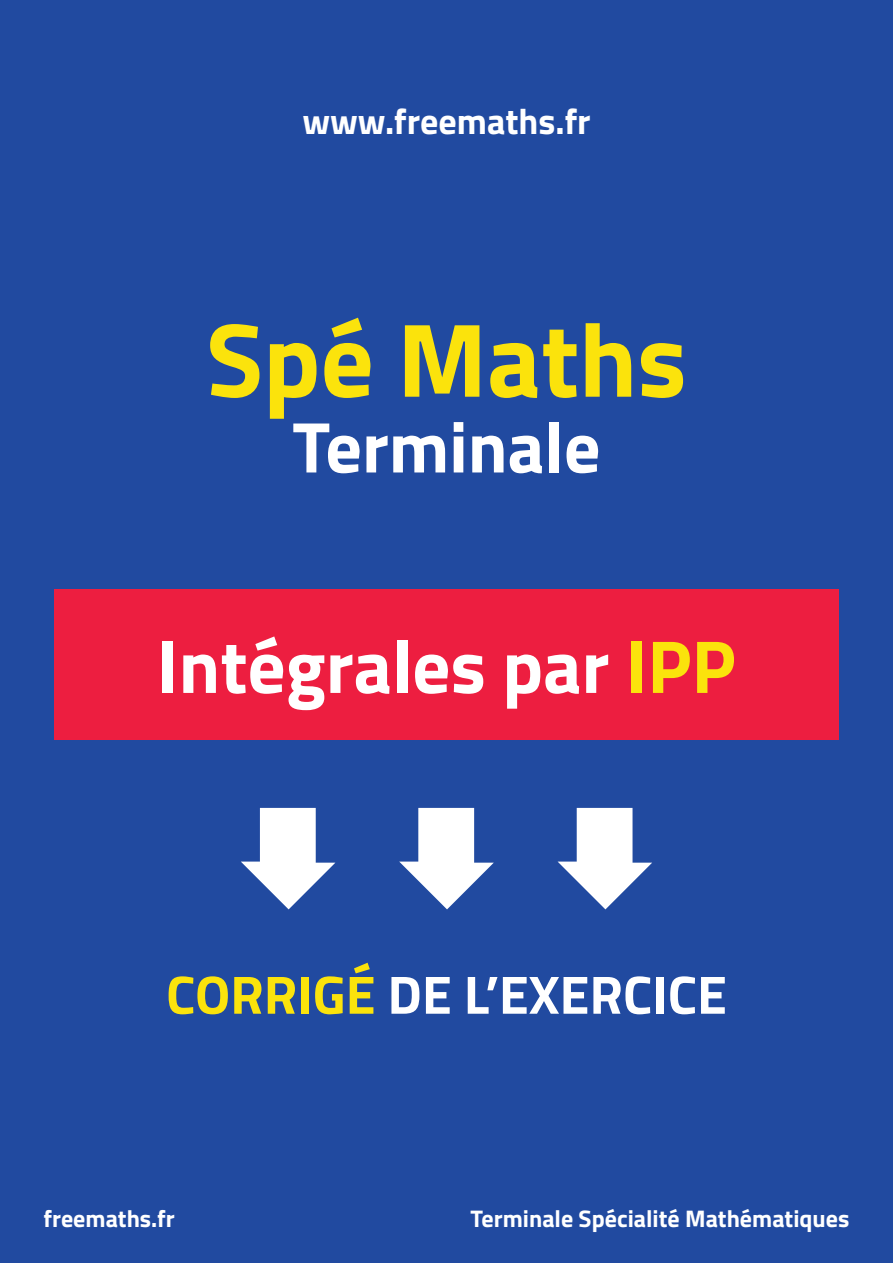
<style>
.page{position:relative;width:893px;height:1263px;background:#214aa0}
.page>*{position:absolute;margin:0;border:0;box-sizing:border-box;transform-origin:0 0}
.t1{font:700 105px "Titillium";color:#fbe30c}
.t2{font:700 75px "Titillium";color:#fff}
.t3{font:700 72px "Titillium";color:#fff}
.t4{font:700 54px "Titillium";color:#fff}
.t5{font:700 36px "Titillium";color:#fff}
.t6{font:700 24px "Titillium";color:#fff}
.s1{color:#fbe30c}
</style>
<div class="page">
<svg style="left:241px;top:808px;width:94px;height:101px"></svg>
<svg style="left:399px;top:808px;width:95px;height:101px"></svg>
<svg style="left:558px;top:808px;width:94px;height:101px"></svg>
<div style="left:54px;top:589px;width:785px;height:151px;background:#ed1e40"></div>
<h3 class="t5" style="left:302px;top:94px;width:290px">www.freemaths.fr</h3>
<p class="t1" style="left:206px;top:280px;width:482px">Spé Maths</p>
<p class="t3" style="left:292px;top:392px;width:310px">Terminale</p>
<p class="t2" style="left:157px;top:609px;width:580px">Intégrales par <span class="s1">IPP</span></p>
<p class="t4" style="left:166px;top:953px;width:562px"><span class="s1">CORRIGÉ</span> DE L’EXERCICE</p>
<p class="t6" style="left:44px;top:1200px;width:133px">freemaths.fr</p>
<p class="t6" style="left:471px;top:1200px;width:380px">Terminale Spécialité Mathématiques</p>
</div>
